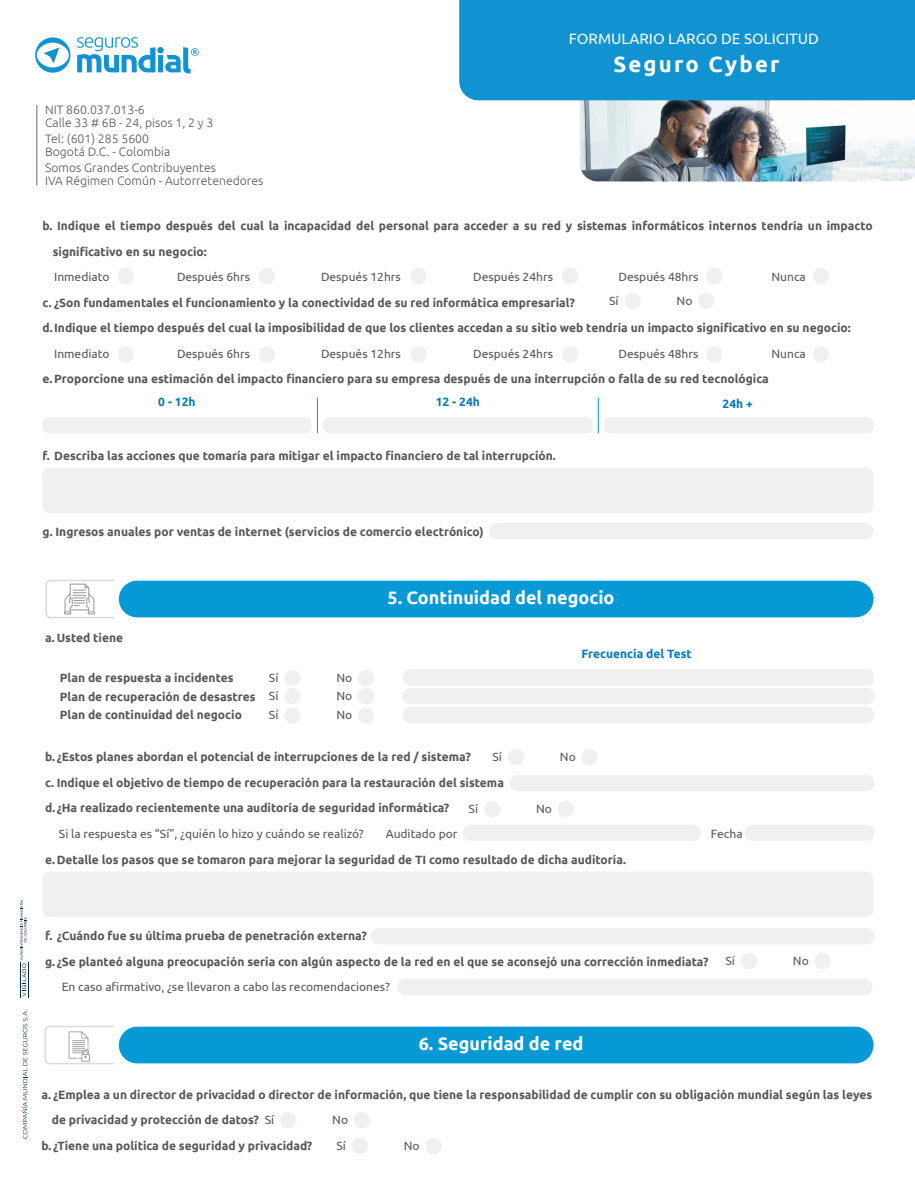
<style>
.page{position:relative;width:915px;height:1191px;background:#fff}
.page>*{position:absolute;margin:0;border:0;box-sizing:border-box;transform-origin:0 0}
.t1{font:700 22.05px "Ubuntu";letter-spacing:.1em;color:#fff}
.t2{font:700 18px "Ubuntu";color:#fff}
.t3{font:15px "Ubuntu";color:#fff}
.t4{font:300 12.3px/13.8px "Ubuntu";color:#585857}
.t5{font:700 12px/25.5px "Ubuntu";color:#575756}
.t6{font:12px "Ubuntu";color:#575756}
.t7{font:12px/25.8px "Ubuntu";color:#575756;text-align:center}
.t8{font:700 12px "Ubuntu";color:#067abe}
</style>
<div class="page">
<svg style="left:77px;top:37px;width:122px;height:37px"></svg>
<svg style="left:35px;top:37px;width:35px;height:36px"></svg>
<hr style="left:36px;top:105px;width:1px;height:80px;background:#9d9b9b">
<div style="left:42px;top:417px;width:269px;height:16px;background:#f0f0f0;border-radius:7px"></div>
<div style="left:323px;top:417px;width:269px;height:16px;background:#f0f0f0;border-radius:7px"></div>
<div style="left:603px;top:417px;width:270px;height:16px;background:#f0f0f0;border-radius:7px"></div>
<hr style="left:317px;top:397px;width:1px;height:36px;background:#0699d6">
<hr style="left:597px;top:397px;width:1px;height:36px;background:#0699d6">
<div style="left:489px;top:523px;width:384px;height:16px;background:#f0f0f0;border-radius:8px"></div>
<div style="left:42px;top:467px;width:831px;height:46px;background:#f0f0f0;border-radius:7px"></div>
<div style="left:42px;top:871px;width:831px;height:46px;background:#f0f0f0;border-radius:7px"></div>
<div style="left:402px;top:669px;width:472px;height:16px;background:#f0f0f0;border-radius:8px"></div>
<div style="left:402px;top:688px;width:472px;height:16px;background:#f0f0f0;border-radius:8px"></div>
<div style="left:402px;top:707px;width:472px;height:16px;background:#f0f0f0;border-radius:8px"></div>
<div style="left:509px;top:775px;width:365px;height:16px;background:#f0f0f0;border-radius:8px"></div>
<div style="left:744px;top:824px;width:130px;height:17px;background:#f0f0f0;border-radius:8px"></div>
<div style="left:371px;top:928px;width:503px;height:16px;background:#f0f0f0;border-radius:8px"></div>
<div style="left:463px;top:824px;width:237px;height:17px;background:#f0f0f0;border-radius:8px"></div>
<div style="left:397px;top:979px;width:475px;height:16px;background:#f0f0f0;border-radius:8px"></div>
<div style="left:284px;top:670px;width:16px;height:16px;background:#f0f0f0;border-radius:8px"></div>
<div style="left:358px;top:670px;width:16px;height:16px;background:#f0f0f0;border-radius:8px"></div>
<div style="left:507px;top:749px;width:17px;height:16px;background:#f0f0f0;border-radius:8px"></div>
<div style="left:581px;top:749px;width:16px;height:16px;background:#f0f0f0;border-radius:8px"></div>
<div style="left:280px;top:1112px;width:16px;height:16px;background:#f0f0f0;border-radius:8px"></div>
<div style="left:353px;top:1112px;width:17px;height:16px;background:#f0f0f0;border-radius:8px"></div>
<div style="left:351px;top:1137px;width:17px;height:17px;background:#f0f0f0;border-radius:8px"></div>
<div style="left:425px;top:1137px;width:16px;height:17px;background:#f0f0f0;border-radius:8px"></div>
<div style="left:484px;top:801px;width:16px;height:16px;background:#f0f0f0;border-radius:8px"></div>
<div style="left:557px;top:801px;width:16px;height:16px;background:#f0f0f0;border-radius:8px"></div>
<div style="left:740px;top:953px;width:17px;height:16px;background:#f0f0f0;border-radius:8px"></div>
<div style="left:814px;top:953px;width:16px;height:16px;background:#f0f0f0;border-radius:8px"></div>
<div style="left:284px;top:688px;width:16px;height:16px;background:#f0f0f0;border-radius:8px"></div>
<div style="left:358px;top:688px;width:16px;height:16px;background:#f0f0f0;border-radius:8px"></div>
<div style="left:284px;top:707px;width:16px;height:16px;background:#f0f0f0;border-radius:8px"></div>
<div style="left:358px;top:707px;width:16px;height:16px;background:#f0f0f0;border-radius:8px"></div>
<div style="left:119px;top:580px;width:754px;height:37px;background:#0699d6;border-radius:18px"></div>
<div style="left:119px;top:1026px;width:754px;height:37px;background:#0699d6;border-radius:18px"></div>
<div style="left:117px;top:268px;width:17px;height:16px;background:#f0f0f0;border-radius:8px"></div>
<div style="left:258px;top:268px;width:17px;height:16px;background:#f0f0f0;border-radius:50%"></div>
<div style="left:410px;top:268px;width:16px;height:16px;background:#f0f0f0;border-radius:50%"></div>
<div style="left:562px;top:268px;width:16px;height:16px;background:#f0f0f0;border-radius:8px"></div>
<div style="left:706px;top:268px;width:16px;height:16px;background:#f0f0f0;border-radius:50%"></div>
<div style="left:812px;top:268px;width:16px;height:16px;background:#f0f0f0;border-radius:50%"></div>
<div style="left:117px;top:346px;width:17px;height:16px;background:#f0f0f0;border-radius:8px"></div>
<div style="left:258px;top:346px;width:17px;height:16px;background:#f0f0f0;border-radius:50%"></div>
<div style="left:410px;top:346px;width:16px;height:16px;background:#f0f0f0;border-radius:50%"></div>
<div style="left:562px;top:346px;width:16px;height:16px;background:#f0f0f0;border-radius:8px"></div>
<div style="left:706px;top:346px;width:16px;height:16px;background:#f0f0f0;border-radius:50%"></div>
<div style="left:812px;top:346px;width:16px;height:16px;background:#f0f0f0;border-radius:50%"></div>
<div style="left:624px;top:293px;width:16px;height:16px;background:#f0f0f0;border-radius:50%"></div>
<div style="left:697px;top:293px;width:17px;height:16px;background:#f0f0f0;border-radius:50%"></div>
<svg style="left:20px;top:900px;width:6px;height:96px"></svg>
<hr style="left:21px;top:962px;width:1px;height:36px;background:#062f43">
<hr style="left:28px;top:962px;width:1px;height:36px;background:#062f43">
<svg style="left:21px;top:1009px;width:7px;height:129px"></svg>
<img style="left:579px;top:100px;width:335px;height:81px">
<div style="left:459px;top:0;width:455px;height:100px;background:#1193d2"></div>
<svg style="left:45px;top:580px;width:70px;height:39px"></svg>
<svg style="left:44px;top:1026px;width:70px;height:39px"></svg>
<p class="t4" style="left:45px;top:102px;width:170px">NIT 860.037.013-6<br>Calle 33 # 6B - 24, pisos 1, 2 y 3</p>
<p class="t4" style="left:45px;top:131px;width:127px">Tel: (601) 285 5600<br>Bogotá D.C. - Colombia</p>
<p class="t4" style="left:45px;top:160px;width:220px">Somos Grandes Contribuyentes<br>IVA Régimen Común - Autorretenedores</p>
<p class="t3" style="left:568px;top:30px;width:252px">FORMULARIO LARGO DE SOLICITUD</p>
<h1 class="t1" style="left:613px;top:51px;width:167px">Seguro Cyber</h1>
<p class="t5" style="left:53px;top:213px;width:821px;text-indent:-10px">b. Indique el tiempo después del cual la incapacidad del personal para acceder a su red y sistemas informáticos internos tendría un impacto significativo en su negocio:</p>
<p class="t6" style="left:54px;top:270px;width:57px">Inmediato</p>
<p class="t6" style="left:177px;top:270px;width:75px">Después 6hrs</p>
<p class="t6" style="left:321px;top:270px;width:81px">Después 12hrs</p>
<p class="t6" style="left:473px;top:270px;width:81px">Después 24hrs</p>
<p class="t6" style="left:618px;top:270px;width:81px">Después 48hrs</p>
<p class="t6" style="left:771px;top:270px;width:36px">Nunca</p>
<p class="t5" style="left:43px;top:289px;width:809px">c. ¿Son fundamentales el funcionamiento y la conectividad de su red informática empresarial?<br>d. Indique el tiempo después del cual la imposibilidad de que los clientes accedan a su sitio web tendría un impacto significativo en su negocio:</p>
<p class="t6" style="left:54px;top:346px;width:57px">Inmediato</p>
<p class="t6" style="left:177px;top:346px;width:75px">Después 6hrs</p>
<p class="t6" style="left:321px;top:346px;width:81px">Después 12hrs</p>
<p class="t6" style="left:473px;top:346px;width:81px">Después 24hrs</p>
<p class="t6" style="left:618px;top:346px;width:81px">Después 48hrs</p>
<p class="t6" style="left:771px;top:346px;width:36px">Nunca</p>
<p class="t5" style="left:43px;top:366px;width:727px">e. Proporcione una estimación del impacto financiero para su empresa después de una interrupción o falla de su red tecnológica</p>
<p class="t7" style="left:609px;top:287px;width:11px">Sí</p>
<p class="t7" style="left:676px;top:287px;width:17px">No</p>
<p class="t8" style="left:158px;top:394px;width:39px">0 - 12h</p>
<p class="t8" style="left:435px;top:394px;width:46px">12 - 24h</p>
<p class="t8" style="left:722px;top:396px;width:32px">24h +</p>
<p class="t5" style="left:43px;top:442px;width:514px">f. Describa las acciones que tomaría para mitigar el impacto financiero de tal interrupción.</p>
<p class="t5" style="left:43px;top:519px;width:442px">g. Ingresos anuales por ventas de internet (servicios de comercio electrónico)</p>
<p class="t5" style="left:45px;top:625px;width:80px">a. Usted tiene</p>
<p class="t5" style="left:60px;top:669px;width:197px;line-height:18.3px">Plan de respuesta a incidentes<br>Plan de recuperación de desastres<br>Plan de continuidad del negocio</p>
<p class="t7" style="left:269px;top:664px;width:11px">Sí</p>
<p class="t7" style="left:336px;top:664px;width:17px">No</p>
<p class="t7" style="left:269px;top:683px;width:11px">Sí</p>
<p class="t7" style="left:336px;top:683px;width:17px">No</p>
<p class="t7" style="left:269px;top:702px;width:11px">Sí</p>
<p class="t7" style="left:336px;top:702px;width:17px">No</p>
<h2 class="t2" style="left:387px;top:587px;width:228px">5. Continuidad del negocio</h2>
<p class="t8" style="left:581px;top:646px;width:112px">Frecuencia del Test</p>
<p class="t7" style="left:492px;top:744px;width:11px">Sí</p>
<p class="t7" style="left:559px;top:744px;width:17px">No</p>
<p class="t5" style="left:45px;top:744px;width:460px">b. ¿Estos planes abordan el potencial de interrupciones de la red / sistema?<br>c. Indique el objetivo de tiempo de recuperación para la restauración del sistema d. ¿Ha realizado recientemente una auditoría de seguridad informática?</p>
<p class="t6" style="left:59px;top:826px;width:306px">Si la respuesta es “Sí”, ¿quién lo hizo y cuándo se realizó?</p>
<p class="t6" style="left:386px;top:826px;width:73px">Auditado por</p>
<p class="t6" style="left:710px;top:826px;width:33px">Fecha</p>
<p class="t5" style="left:45px;top:846px;width:582px">e. Detalle los pasos que se tomaron para mejorar la seguridad de TI como resultado de dicha auditoría.</p>
<p class="t7" style="left:468px;top:795px;width:11px">Sí</p>
<p class="t7" style="left:536px;top:795px;width:17px">No</p>
<p class="t5" style="left:45px;top:922px;width:664px">f. ¿Cuándo fue su última prueba de penetración externa?<br>g. ¿Se planteó alguna preocupación seria con algún aspecto de la red en el que se aconsejó una corrección inmediata?</p>
<p class="t6" style="left:62px;top:979px;width:329px">En caso afirmativo, ¿se llevaron a cabo las recomendaciones?</p>
<h2 class="t2" style="left:418px;top:1033px;width:166px">6. Seguridad de red</h2>
<p class="t7" style="left:725px;top:947px;width:11px">Sí</p>
<p class="t7" style="left:792px;top:947px;width:17px">No</p>
<p class="t5" style="left:42px;top:1081px;width:831px">a. ¿Emplea a un director de privacidad o director de información, que tiene la responsabilidad de cumplir con su obligación mundial según las leyes</p>
<p class="t5" style="left:52px;top:1107px;width:208px">de privacidad y protección de datos?</p>
<p class="t5" style="left:42px;top:1132px;width:272px">b. ¿Tiene una política de seguridad y privacidad?</p>
<p class="t7" style="left:265px;top:1106px;width:11px">Sí</p>
<p class="t7" style="left:332px;top:1106px;width:17px">No<br>Sí</p>
<p class="t7" style="left:403px;top:1132px;width:17px">No</p>
</div>
